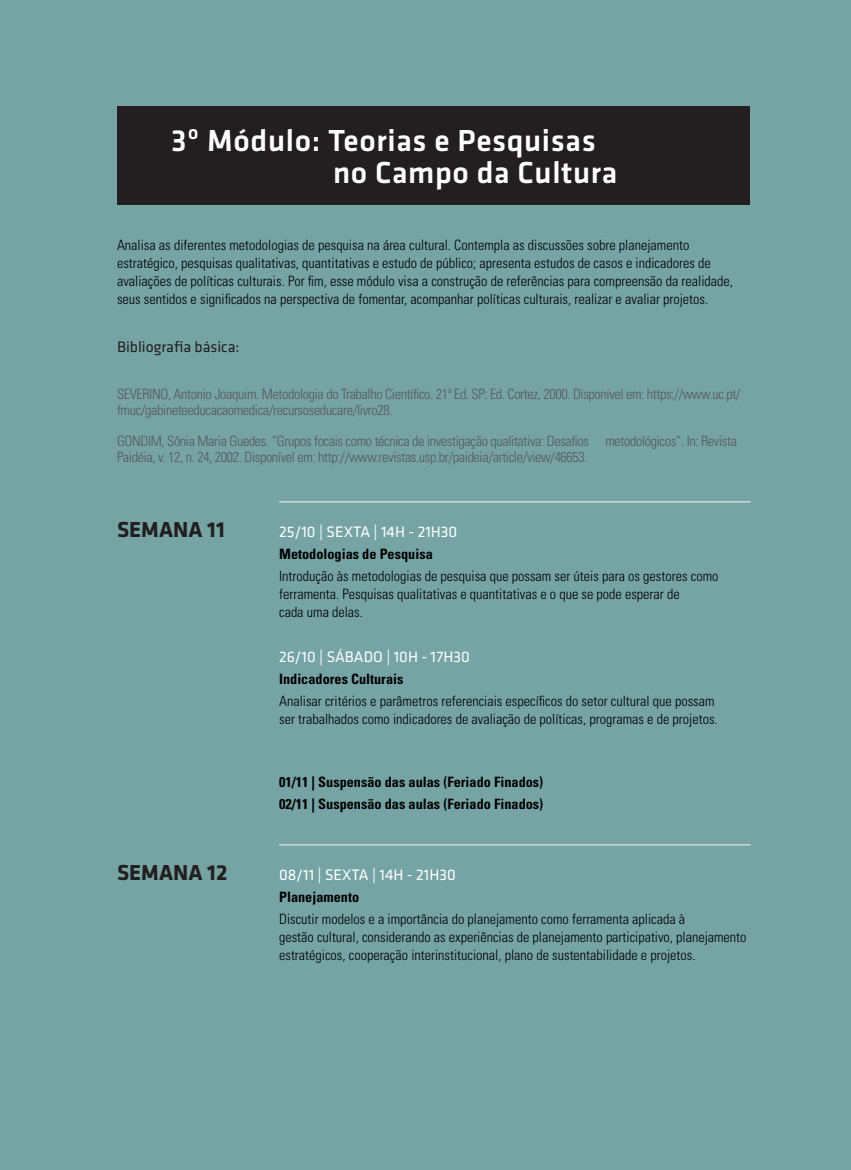
<style>
.page{position:relative;width:851px;height:1170px;background:#fff}
.page>*{position:absolute;margin:0;border:0;box-sizing:border-box;transform-origin:0 0}
.novo_texto{font:500 31.5px/31.5px "Klavika CH";letter-spacing:.02em;color:#fff}
.novo_texto-2{font:700 22.5px "Klavika CH";color:#231f20}
.novo_texto-3{font:15.75px "Klavika CH";color:#fff}
.novo_texto-4{font:15.75px "Klavika CH";color:#231f20}
.t1{font:300 condensed 14.25px/18px "Univers";color:#000}
.BIBLIO_title{font:300 condensed 14.25px/15.8px "Univers LT Std";letter-spacing:-.025em;color:#57585a}
.TITULO_atividade{font:700 condensed 14.25px "Univers";color:#000}
</style>
<div class="page">
<div style="left:0;top:0;width:850px;height:1169px;background:#76a4a4"></div>
<div style="left:117px;top:139px;width:632px;height:66px;background:#231f20"></div>
<div style="left:117px;top:106px;width:632px;height:66px;background:#231f20"></div>
<hr style="left:279px;top:501px;width:471px;height:1px;background:#f7f6ec">
<hr style="left:279px;top:844px;width:471px;height:1px;background:#f7f6ec">
<p class="novo_texto" style="left:333px;top:124px;width:286px;text-indent:-162px">3º Módulo: Teorias e Pesquisas no Campo da Cultura</p>
<p class="t1" style="left:117px;top:235px;width:617px">Analisa as diferentes metodologias de pesquisa na área cultural. Contempla as discussões sobre planejamento estratégico, pesquisas qualitativas, quantitativas e estudo de público; apresenta estudos de casos e indicadores de avaliações de políticas culturais. Por fim, esse módulo visa a construção de referências para compreensão da realidade, seus sentidos e significados na perspectiva de fomentar, acompanhar políticas culturais, realizar e avaliar projetos.</p>
<p class="novo_texto-4" style="left:117px;top:337px;width:124px">Bibliografia básica:</p>
<p class="BIBLIO_title" style="left:117px;top:386px;width:625px">SEVERINO, Antonio Joaquim. Metodologia do Trabalho Científico. 21ª Ed. SP: Ed. Cortez, 2000. Disponível em: https://www.uc.pt/ fmuc/gabineteeducacaomedica/recursoseducare/livro28.</p>
<p class="BIBLIO_title" style="left:117px;top:433px;width:621px">GONDIM, Sônia Maria Guedes. “Grupos focais como técnica de investigação qualitativa: Desafios metodológicos”. In: Revista<br>Paidéia, v. 12, n. 24, 2002. Disponível em: http://www.revistas.usp.br/paideia/article/view/46653.</p>
<p class="novo_texto-2" style="left:117px;top:513px;width:109px">SEMANA 11</p>
<p class="novo_texto-3" style="left:279px;top:521px;width:180px">25/10 | SEXTA | 14H - 21H30</p>
<p class="TITULO_atividade" style="left:279px;top:545px;width:155px">Metodologias de Pesquisa</p>
<p class="t1" style="left:279px;top:567px;width:441px">Introdução às metodologias de pesquisa que possam ser úteis para os gestores como ferramenta. Pesquisas qualitativas e quantitativas e o que se pode esperar de<br>cada uma delas.</p>
<p class="novo_texto-3" style="left:279px;top:646px;width:192px">26/10 | SÁBADO | 10H - 17H30</p>
<p class="TITULO_atividade" style="left:279px;top:670px;width:126px">Indicadores Culturais</p>
<p class="t1" style="left:279px;top:692px;width:440px">Analisar critérios e parâmetros referenciais específicos do setor cultural que possam ser trabalhados como indicadores de avaliação de políticas, programas e de projetos.</p>
<p class="TITULO_atividade" style="left:279px;top:773px;width:265px">01/11 | Suspensão das aulas (Feriado Finados)</p>
<p class="TITULO_atividade" style="left:279px;top:795px;width:265px">02/11 | Suspensão das aulas (Feriado Finados)</p>
<p class="novo_texto-2" style="left:117px;top:855px;width:112px">SEMANA 12</p>
<p class="novo_texto-3" style="left:279px;top:864px;width:178px">08/11 | SEXTA | 14H - 21H30</p>
<p class="TITULO_atividade" style="left:279px;top:888px;width:81px">Planejamento</p>
<p class="t1" style="left:279px;top:910px;width:469px">Discutir modelos e a importância do planejamento como ferramenta aplicada à<br>gestão cultural, considerando as experiências de planejamento participativo, planejamento estratégicos, cooperação interinstitucional, plano de sustentabilidade e projetos.</p>
</div>
